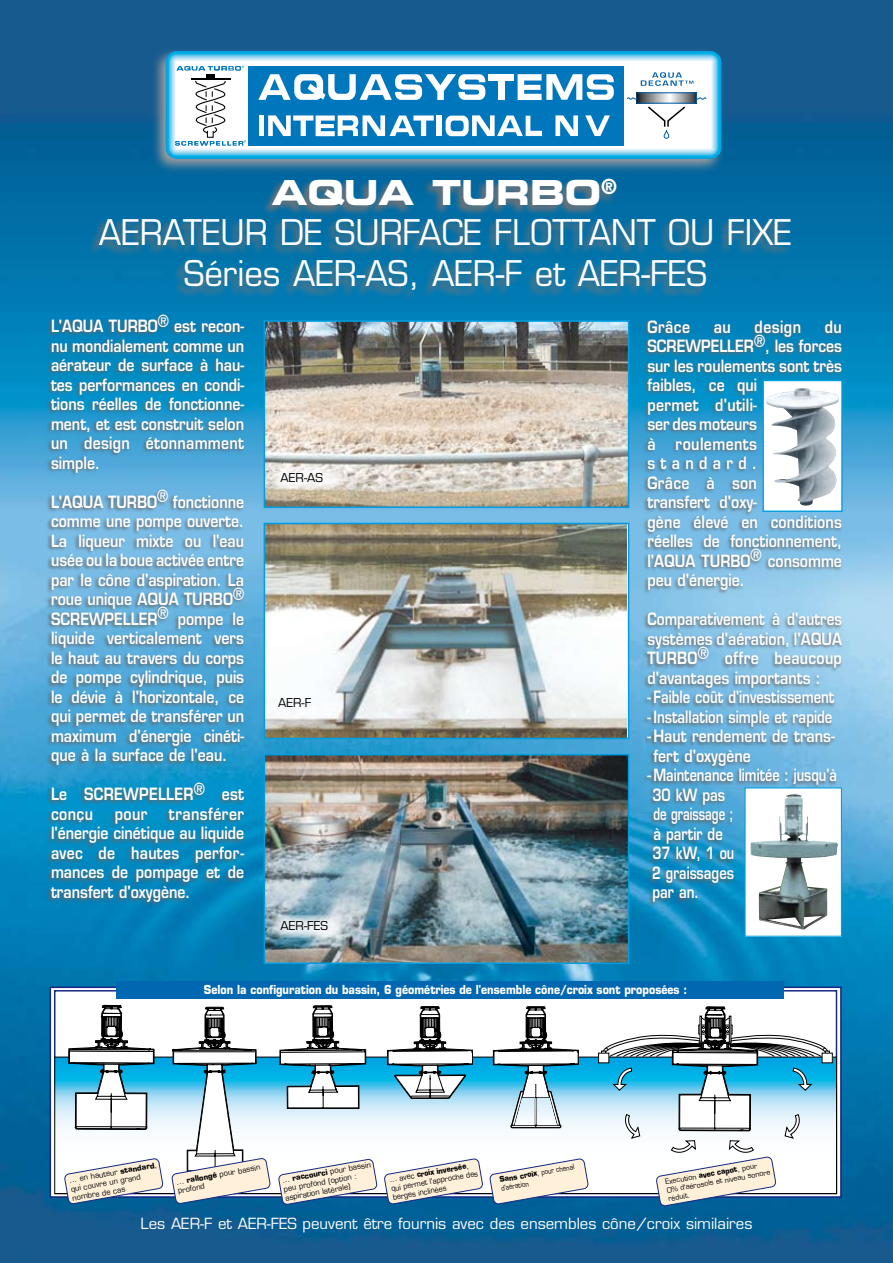
<style>
.page{position:relative;width:893px;height:1263px;background:#fff}
.page>*{position:absolute;margin:0;border:0;box-sizing:border-box;transform-origin:0 0}
.t1{font:34.5px/41.4px "Eurostile";color:#fff;text-align:center;scale:.95 1}
.t2{font:34.5px "Eurostile Bold Extended Two";color:#fff;scale:.95 1}
.t3{font:600 16.5px/19.5px "Eurostile";color:#fff;text-align:justify;scale:.85 1}
.t4{font:600 16.5px/19.5px "Eurostile";color:#fff;text-align:justify;scale:.82 1}
.t5{font:600 16.5px "Eurostile";color:#fff;scale:.79 1}
.t6{font:600 16.5px/19.5px "Eurostile";letter-spacing:.02em;color:#fff;scale:.85 1}
.t7{font:15px "Eurostile";color:#fff}
.t8{font:700 12.15px "Eurostile";color:#fff;scale:.87 1}
.t9{font:12px "Eurostile";color:#000}
.t10{font:7.5px/9.1px "Eurostile";color:#000}
.t11{font:7.5px/9.1px "Eurostile";color:#000;scale:.94 1}
.t12{font:7.05px/8.6px "Eurostile";color:#000}
.t13{font:7.05px/8.7px "Eurostile";color:#000;scale:.85 1}
.s1{font-weight:700}
.s2{font-weight:700;font-size:7.5px}
</style>
<div class="page">
<img style="left:0;top:0;width:893px;height:1263px">
<svg style="left:46px;top:313px;width:200px;height:594px;background:#3d94be"></svg>
<img style="left:267px;top:323px;width:359px;height:182px">
<div style="left:264px;top:320px;width:365px;height:188px;border:2px solid #009ee0"></div>
<img style="left:267px;top:757px;width:359px;height:204px">
<div style="left:264px;top:754px;width:365px;height:210px;border:2px solid #009ee0"></div>
<img style="left:267px;top:526px;width:359px;height:210px">
<div style="left:264px;top:523px;width:365px;height:216px;border:2px solid #009ee0"></div>
<div style="left:55px;top:991px;width:781px;height:202px;background:#fff"></div>
<svg style="left:57px;top:1059px;width:778px;height:127px"></svg>
<div style="left:116px;top:981px;width:668px;height:18px;background:#0067b0"></div>
<svg style="left:386px;top:1006px;width:88px;height:94px"></svg>
<div style="left:599px;top:1053px;width:10px;height:10px;background:#fff"></div>
<div style="left:598px;top:1053px;width:11px;height:10px;border:1px solid #000"></div>
<div style="left:822px;top:1053px;width:10px;height:10px;background:#fff"></div>
<div style="left:822px;top:1053px;width:11px;height:10px;border:1px solid #000"></div>
<svg style="left:62px;top:981px;width:101px;height:231px"></svg>
<svg style="left:172px;top:1006px;width:98px;height:198px"></svg>
<svg style="left:278px;top:1005px;width:99px;height:207px"></svg>
<svg style="left:384px;top:1158px;width:99px;height:46px"></svg>
<svg style="left:490px;top:1158px;width:98px;height:46px"></svg>
<svg style="left:601px;top:981px;width:229px;height:231px"></svg>
<svg style="left:492px;top:1006px;width:88px;height:123px"></svg>
<svg style="left:642px;top:319px;width:201px;height:588px;background:#5aa1c7"></svg>
<svg style="left:260px;top:178px;width:358px;height:40px;background:#246c93"></svg>
<svg style="left:87px;top:218px;width:705px;height:85px;background:#1074a3"></svg>
<svg style="left:150px;top:47px;width:577px;height:129px;background:#2984b0"></svg>
<div style="left:171px;top:56px;width:545px;height:98px;border:11px solid #7fcef0"></div>
<div style="left:177px;top:62px;width:530px;height:86px;background:#fff"></div>
<div style="left:248px;top:66px;width:376px;height:79px;background:#0076bd"></div>
<svg style="left:258px;top:74px;width:227px;height:26px"></svg>
<div style="left:488px;top:74px;width:26px;height:7px;background:#fff"></div>
<div style="left:498px;top:80px;width:6px;height:20px;background:#fff"></div>
<svg style="left:518px;top:74px;width:96px;height:26px"></svg>
<div style="left:437px;top:115px;width:5px;height:21px;background:#fff"></div>
<svg style="left:555px;top:115px;width:23px;height:21px"></svg>
<svg style="left:446px;top:115px;width:96px;height:21px"></svg>
<svg style="left:585px;top:115px;width:25px;height:21px"></svg>
<div style="left:259px;top:115px;width:5px;height:21px;background:#fff"></div>
<svg style="left:268px;top:115px;width:166px;height:21px"></svg>
<svg style="left:638px;top:95px;width:57px;height:2px"></svg>
<svg style="left:641px;top:72px;width:52px;height:14px"></svg>
<svg style="left:627px;top:97px;width:79px;height:30px"></svg>
<div style="left:664px;top:130px;width:5px;height:9px;border:1px solid #005da8;border-radius:2px"></div>
<svg style="left:175px;top:66px;width:71px;height:80px"></svg>
<div style="left:745px;top:788px;width:96px;height:148px;background:#fff"></div>
<img style="left:750px;top:794px;width:88px;height:135px">
<div style="left:744px;top:787px;width:98px;height:150px;border:1px solid #009ee0"></div>
<div style="left:763px;top:380px;width:79px;height:131px;background:#fff"></div>
<img style="left:766px;top:388px;width:73px;height:118px">
<div style="left:762px;top:380px;width:81px;height:132px;border:1px solid #009ee0"></div>
<svg style="left:272px;top:915px;width:70px;height:23px;background:#ccdadf"></svg>
<svg style="left:272px;top:467px;width:70px;height:22px;fill:#f5f3f1"></svg>
<h1 class="t2" style="left:272px;top:168px;width:365px">AQUA TURBO<sup>®</sup></h1>
<h1 class="t1" style="left:99px;top:212px;width:731px">AERATEUR DE SURFACE FLOTTANT OU FIXE<br>Séries AER-AS, AER-F et AER-FES</h1>
<p class="t3" style="left:51px;top:316px;width:229px">L'AQUA TURBO® est recon&shy;nu mondialement comme un aérateur de surface à hau&shy;tes performances en condi&shy;tions réelles de fonctionne&shy;ment, et est construit selon un design étonnamment simple.</p>
<p class="t3" style="left:51px;top:492px;width:229px">L'AQUA TURBO® fonctionne comme une pompe ouverte.<br>La liqueur mixte ou l'eau usée ou la boue activée entre par le cône d'aspiration. La roue unique AQUA TURBO® SCREWPELLER® pompe le liquide verticalement vers le haut au travers du corps de pompe cylindrique, puis le dévie à l'horizontale, ce qui permet de transférer un maximum d'énergie cinéti&shy;que à la surface de l'eau.</p>
<p class="t6" style="left:51px;top:784px;width:229px">Le SCREWPELLER® est conçu</p>
<p class="t3" style="left:51px;top:804px;width:229px;text-indent:118px">transférer l'énergie cinétique au liquide avec de hautes perfor&shy;mances de pompage et de transfert d'oxygène.</p>
<p class="t3" style="left:115px;top:804px;width:40px">pour</p>
<p class="t9" style="left:281px;top:470px;width:44px">AER-AS</p>
<p class="t9" style="left:278px;top:695px;width:35px">AER-F</p>
<p class="t9" style="left:281px;top:918px;width:49px">AER-FES</p>
<p class="t3" style="left:647px;top:317px;width:52px">Grâce</p>
<p class="t3" style="left:714px;top:317px;width:22px">au</p>
<p class="t3" style="left:754px;top:317px;width:56px">design</p>
<p class="t3" style="left:647px;top:317px;width:230px;text-align:left;text-indent:177px">du<br>SCREWPELLER®, les forces sur les roulements sont très faibles, ce qui<br>permet d'utili-<br>ser des moteurs<br>à roulements standard.<br>Grâce à son<br>transfert d'oxy-<br>gène élevé en conditions réelles de fonctionnement, l'AQUA TURBO® consomme peu d'énergie.</p>
<p class="t4" style="left:647px;top:609px;width:239px">Comparativement à d'autres systèmes d'aération, l'AQUA TURBO® offre beaucoup d'avantages importants :</p>
<p class="t5" style="left:647px;top:687px;width:238px">- Faible coût d'investissement</p>
<p class="t5" style="left:647px;top:706px;width:236px">- Installation simple et rapide</p>
<p class="t3" style="left:653px;top:726px;width:215px;text-indent:-6px">- Haut rendement de trans&shy;fert d'oxygène</p>
<p class="t3" style="left:647px;top:765px;width:225px;text-align:left">- Maintenance limitée : jusqu'à<br>30 kW pas<br>de graissage ;<br>à partir de<br>37 kW, 1 ou<br>2 graissages<br>par an.</p>
<p class="t8" style="left:204px;top:982px;width:557px">Selon la configuration du bassin, 6 géométries de l'ensemble cône/croix sont proposées :</p>
<p class="t10" style="left:69px;top:1176px;width:91px;rotate:-10deg">... en hauteur <span class="s1">standard</span>, qui couvre un grand nombre de cas</p>
<p class="t10" style="left:176px;top:1177px;width:87px;rotate:-10deg">... <span class="s1">rallongé</span> pour bassin profond</p>
<p class="t10" style="left:281px;top:1175px;width:92px;rotate:-10deg">... <span class="s1">raccourci</span> pour bassin peu profond (option : aspiration latérale)</p>
<p class="t11" style="left:389px;top:1175px;width:95px;rotate:-10deg">... avec <span class="s1">croix inversée</span>, qui permet l'approche des berges inclinées</p>
<p class="t13" style="left:499px;top:1175px;width:90px;rotate:-10deg"><span class="s2">Sans croix</span>, pour chenal d'aération</p>
<p class="t12" style="left:665px;top:1177px;width:107px;rotate:-10deg">Execution <span class="s2">avec capot</span>, pour<br>0% d'aérosols et niveau sonore réduit.</p>
<p class="t7" style="left:140px;top:1214px;width:613px">Les AER-F et AER-FES peuvent être fournis avec des ensembles cône/croix similaires</p>
</div>
